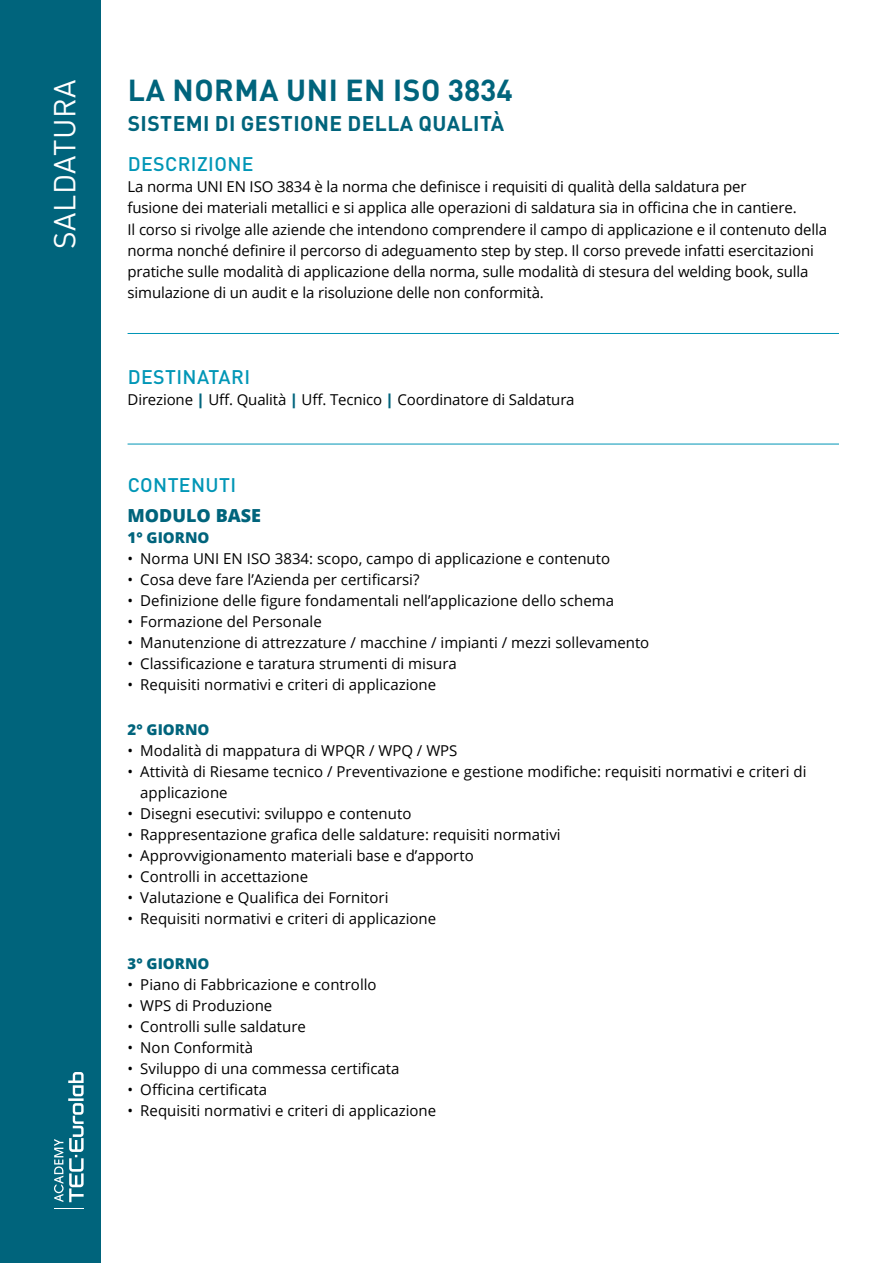
<style>
.page{position:relative;width:893px;height:1263px;background:#fff}
.page>*{position:absolute;margin:0;border:0;box-sizing:border-box;transform-origin:0 0}
.t1{font:700 30px "DIN Pro";letter-spacing:.02em;color:#00647c}
.t2{font:30px "DIN Pro";letter-spacing:.02em;color:#fff}
.t3{font:700 21px "DIN Pro";letter-spacing:.02em;color:#00647c}
.t4{font:500 19.5px "DIN Pro";letter-spacing:.02em;color:#0096b6}
.t5{font:800 18px "Open Sans";color:#00647c}
.t6{font:15px/21.1px "Open Sans";color:#000}
.t7{font:800 15px "Open Sans";color:#00647c}
.s1{font-weight:800;color:#00647c}
</style>
<div class="page">
<div style="left:0;top:0;width:101px;height:1263px;background:#00647c"></div>
<svg style="left:54px;top:1072px;width:30px;height:130px"></svg>
<hr style="left:54px;top:1208px;width:30px;height:1px;background:#fff">
<hr style="left:128px;top:444px;width:711px;height:1px;background:#0096b6">
<hr style="left:128px;top:333px;width:711px;height:1px;background:#0096b6">
<h1 class="t2" style="left:41px;top:249px;width:171px;rotate:-90deg">SALDATURA</h1>
<h1 class="t1" style="left:128px;top:65px;width:386px">LA NORMA UNI EN ISO 3834</h1>
<h2 class="t3" style="left:128px;top:106px;width:378px">SISTEMI DI GESTIONE DELLA QUALITÀ</h2>
<h3 class="t4" style="left:128px;top:149px;width:127px">DESCRIZIONE</h3>
<p class="t6" style="left:128px;top:176px;width:701px">La norma UNI EN ISO 3834 è la norma che definisce i requisiti di qualità della saldatura per<br>fusione dei materiali metallici e si applica alle operazioni di saldatura sia in officina che in cantiere.<br>Il corso si rivolge alle aziende che intendono comprendere il campo di applicazione e il contenuto della norma nonché definire il percorso di adeguamento step by step. Il corso prevede infatti esercitazioni pratiche sulle modalità di applicazione della norma, sulle modalità di stesura del welding book, sulla simulazione di un audit e la risoluzione delle non conformità.</p>
<h3 class="t4" style="left:128px;top:361px;width:124px">DESTINATARI</h3>
<p class="t6" style="left:128px;top:389px;width:449px">Direzione <span class="s1">|</span> Uff. Qualità <span class="s1">|</span> Uff. Tecnico <span class="s1">|</span> Coordinatore di Saldatura</p>
<h3 class="t4" style="left:128px;top:469px;width:110px">CONTENUTI</h3>
<p class="t5" style="left:128px;top:502px;width:135px">MODULO BASE</p>
<p class="t7" style="left:128px;top:526px;width:83px">1° GIORNO</p>
<p class="t6" style="left:128px;top:548px;width:484px">• Norma UNI EN ISO 3834: scopo, campo di applicazione e contenuto</p>
<p class="t6" style="left:128px;top:569px;width:293px">• Cosa deve fare l’Azienda per certificarsi?</p>
<p class="t6" style="left:128px;top:590px;width:488px">• Definizione delle figure fondamentali nell’applicazione dello schema</p>
<p class="t6" style="left:128px;top:611px;width:196px">• Formazione del Personale</p>
<p class="t6" style="left:128px;top:632px;width:523px">• Manutenzione di attrezzature / macchine / impianti / mezzi sollevamento</p>
<p class="t6" style="left:128px;top:653px;width:331px">• Classificazione e taratura strumenti di misura</p>
<p class="t6" style="left:128px;top:674px;width:310px">• Requisiti normativi e criteri di applicazione</p>
<p class="t7" style="left:128px;top:718px;width:83px">2° GIORNO</p>
<p class="t6" style="left:128px;top:740px;width:331px">• Modalità di mappatura di WPQR / WPQ / WPS</p>
<p class="t6" style="left:140px;top:761px;width:668px;text-indent:-13px">• Attività di Riesame tecnico / Preventivazione e gestione modifiche: requisiti normativi e criteri di applicazione</p>
<p class="t6" style="left:128px;top:803px;width:285px">• Disegni esecutivi: sviluppo e contenuto</p>
<p class="t6" style="left:128px;top:824px;width:435px">• Rappresentazione grafica delle saldature: requisiti normativi</p>
<p class="t6" style="left:128px;top:845px;width:348px">• Approvvigionamento materiali base e d’apporto</p>
<p class="t6" style="left:128px;top:866px;width:182px">• Controlli in accettazione</p>
<p class="t6" style="left:128px;top:887px;width:262px">• Valutazione e Qualifica dei Fornitori</p>
<p class="t6" style="left:128px;top:908px;width:310px">• Requisiti normativi e criteri di applicazione</p>
<p class="t7" style="left:128px;top:952px;width:83px">3° GIORNO</p>
<p class="t6" style="left:128px;top:974px;width:251px">• Piano di Fabbricazione e controllo</p>
<p class="t6" style="left:128px;top:995px;width:146px">• WPS di Produzione</p>
<p class="t6" style="left:128px;top:1016px;width:180px">• Controlli sulle saldature</p>
<p class="t6" style="left:128px;top:1037px;width:127px">• Non Conformità</p>
<p class="t6" style="left:128px;top:1058px;width:274px">• Sviluppo di una commessa certificata</p>
<p class="t6" style="left:128px;top:1079px;width:141px">• Officina certificata</p>
<p class="t6" style="left:128px;top:1100px;width:310px">• Requisiti normativi e criteri di applicazione</p>
</div>
